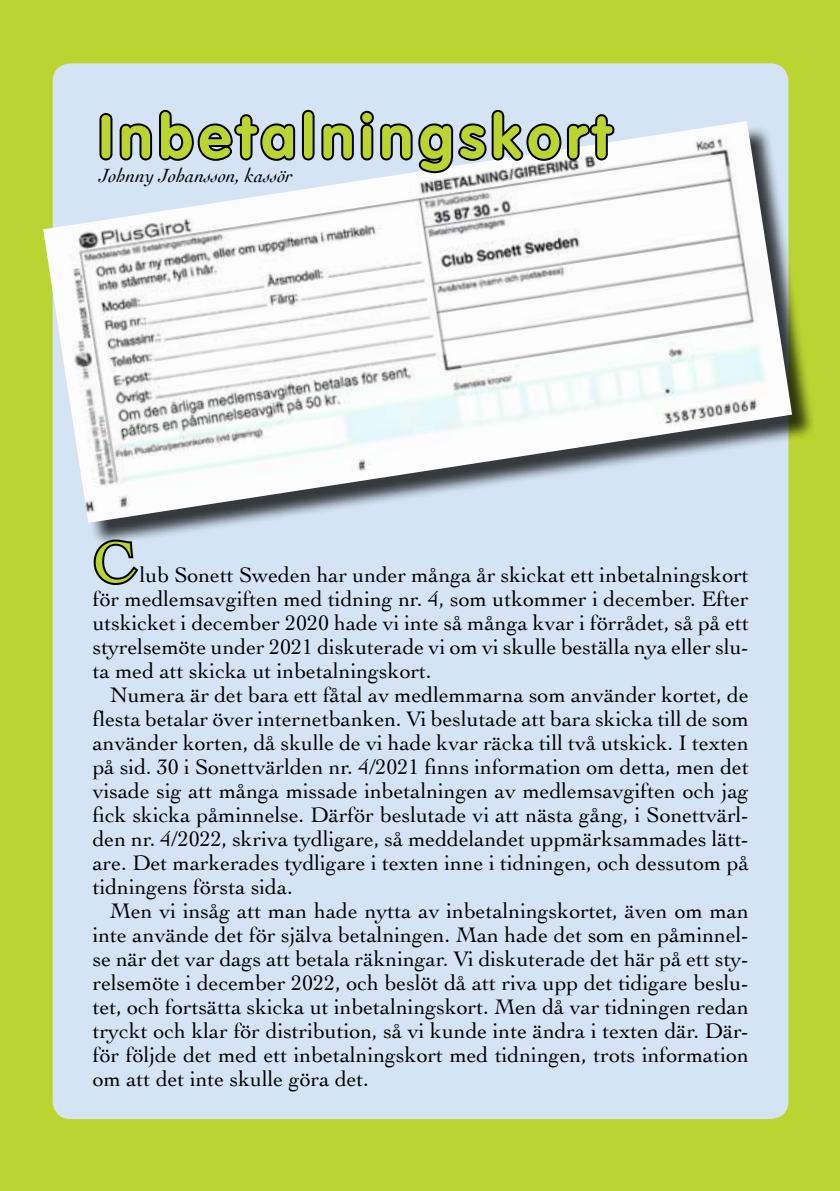
<style>
.page{position:relative;width:840px;height:1191px;background:#fff}
.page>*{position:absolute;margin:0;border:0;box-sizing:border-box;transform-origin:0 0}
.t1{font:700 60px "VAG Rounded";letter-spacing:.1em;color:#bad532}
.t2{font:60px "Cochin";color:#bad532}
.t3{font:22px/24px "Cochin";color:#000;text-align:justify}
.t4{font:italic 20px "Cochin";color:#000}
</style>
<div class="page">
<div style="left:0;top:0;width:839px;height:1191px;background:#bad532"></div>
<div style="left:53px;top:63px;width:735px;height:1056px;background:#d4e4f4;border-radius:18px"></div>
<div style="left:47px;top:125px;width:768px;height:422px;background:#000;opacity:.75"></div>
<img style="left:43px;top:121px;width:748px;height:402px">
<div style="left:99px;top:113px;width:13px;height:47px;border:4px solid #000;border-radius:5px"></div>
<svg style="left:118px;top:109px;width:179px;height:54px"></svg>
<div style="left:302px;top:110px;width:12px;height:50px;border:4px solid #000;border-radius:5px"></div>
<svg style="left:319px;top:109px;width:297px;height:66px"></svg>
<svg style="left:91px;top:537px;width:50px;height:48px"></svg>
<h1 class="t1" style="left:99px;top:102px;width:513px">Inbetalningskort</h1>
<p class="t4" style="left:99px;top:162px;width:195px">Johnny Johansson, kassör</p>
<h1 class="t2" style="left:93px;top:522px;width:44px">C</h1>
<p class="t3" style="left:93px;top:561px;width:657px;text-indent:47px">lub Sonett Sweden har under många år skickat ett inbetalningskort för medlemsavgiften med tidning nr. 4, som utkommer i december. Efter utskicket i december 2020 hade vi inte så många kvar i förrådet, så på ett styrelsemöte under 2021 diskuterade vi om vi skulle beställa nya eller slu&shy;ta med att skicka ut inbetalningskort.</p>
<p class="t3" style="left:93px;top:681px;width:657px;text-indent:17px">Numera är det bara ett fåtal av medlemmarna som använder kortet, de flesta betalar över internetbanken. Vi beslutade att bara skicka till de som använder korten, då skulle de vi hade kvar räcka till två utskick. I texten på sid. 30 i Sonettvärlden nr. 4/2021 finns information om detta, men det visade sig att många missade inbetalningen av medlemsavgiften och jag fick skicka påminnelse. Därför beslutade vi att nästa gång, i Sonettvärl&shy;den nr. 4/2022, skriva tydligare, så meddelandet uppmärksammades lätt&shy;are. Det markerades tydligare i texten inne i tidningen, och dessutom på tidningens första sida.</p>
<p class="t3" style="left:93px;top:897px;width:657px;text-indent:17px">Men vi insåg att man hade nytta av inbetalningskortet, även om man inte använde det för själva betalningen. Man hade det som en påminnel&shy;se när det var dags att betala räkningar. Vi diskuterade det här på ett sty&shy;relsemöte i december 2022, och beslöt då att riva upp det tidigare beslu&shy;tet, och fortsätta skicka ut inbetalningskort. Men då var tidningen redan tryckt och klar för distribution, så vi kunde inte ändra i texten där. Där&shy;för följde det med ett inbetalningskort med tidningen, trots information om att det inte skulle göra det.</p>
</div>
